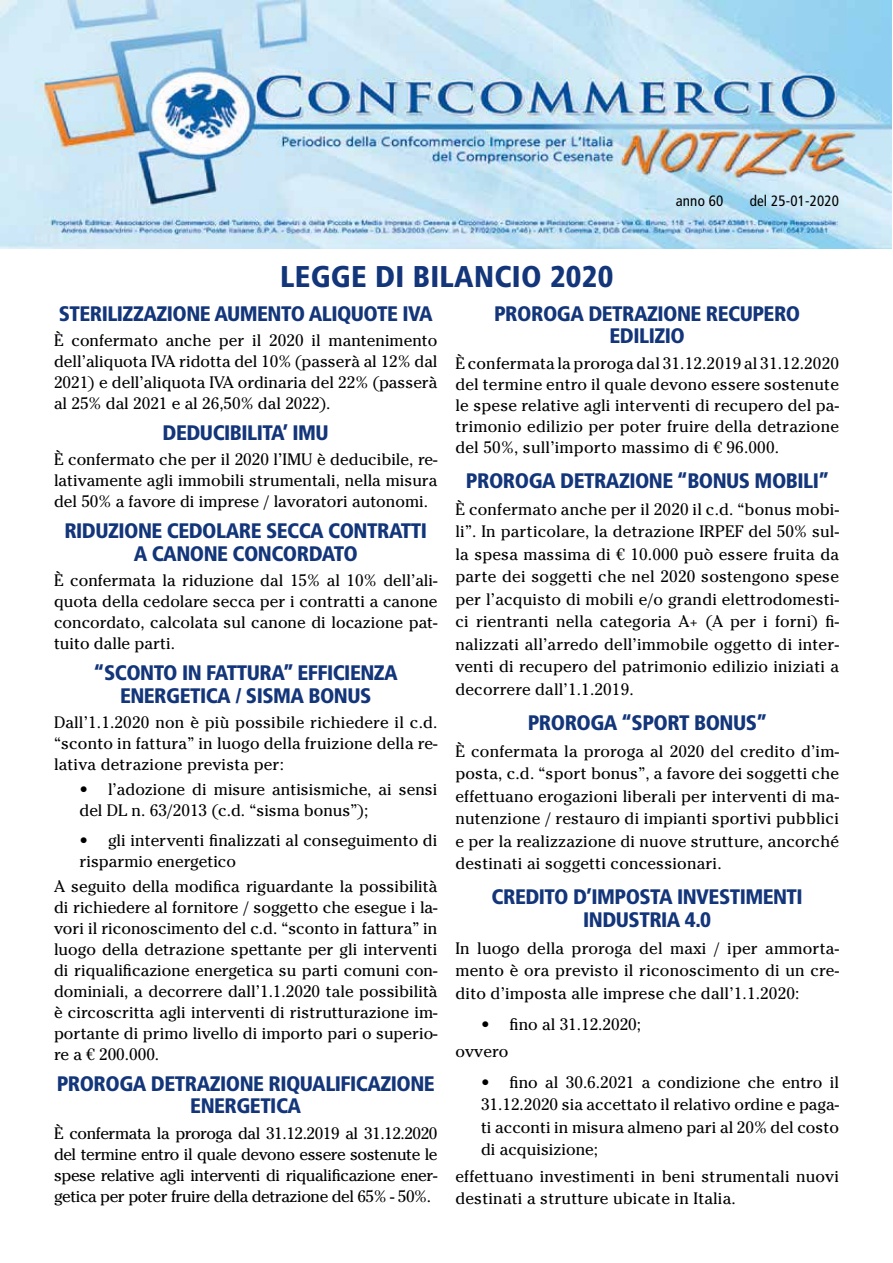
<style>
.page{position:relative;width:893px;height:1263px;background:#fff}
.page>*{position:absolute;margin:0;border:0;box-sizing:border-box;transform-origin:0 0}
.t1{font:900 condensed 30px "Frutiger LT Std";letter-spacing:.01em;color:#13357a}
.t2{font:900 condensed 21px/22.5px "Frutiger LT Std";letter-spacing:-.025em;color:#13357a;text-align:center}
.t3{font:16.5px/21px "Cheltenham Std";color:#000;text-align:justify}
.t4{font:condensed 15px "Frutiger LT Std";letter-spacing:.01em;color:#000}
</style>
<div class="page">
<img style="left:0;top:0;width:891px;height:248px">
<h1 class="t1" style="left:280px;top:259px;width:335px">LEGGE DI BILANCIO 2020</h1>
<p class="t4" style="left:676px;top:192px;width:49px">anno 60</p>
<p class="t4" style="left:750px;top:192px;width:91px">del 25-01-2020</p>
<p class="t2" style="left:59px;top:302px;width:376px">STERILIZZAZIONE AUMENTO ALIQUOTE IVA</p>
<p class="t3" style="left:54px;top:330px;width:385px">È confermato anche per il 2020 il mantenimento dell’aliquota IVA ridotta del 10% (passerà al 12% dal 2021) e dell’aliquota IVA ordinaria del 22% (passerà al 25% dal 2021 e al 26,50% dal 2022).</p>
<p class="t2" style="left:163px;top:421px;width:168px">DEDUCIBILITA’ IMU</p>
<p class="t3" style="left:54px;top:449px;width:385px">È confermato che per il 2020 l’IMU è deducibile, re&shy;lativamente agli immobili strumentali, nella misura del 50% a favore di imprese / lavoratori autonomi.</p>
<p class="t2" style="left:64px;top:520px;width:364px">RIDUZIONE CEDOLARE SECCA CONTRATTI<br>A CANONE CONCORDATO</p>
<p class="t3" style="left:54px;top:570px;width:385px">È confermata la riduzione dal 15% al 10% dell’ali&shy;quota della cedolare secca per i contratti a canone concordato, calcolata sul canone di locazione pat&shy;tuito dalle parti.</p>
<p class="t2" style="left:94px;top:662px;width:306px">“SCONTO IN FATTURA” EFFICIENZA<br>ENERGETICA / SISMA BONUS</p>
<p class="t3" style="left:54px;top:712px;width:385px">Dall’1.1.2020 non è più possibile richiedere il c.d. “sconto in fattura” in luogo della fruizione della re&shy;lativa detrazione prevista per:</p>
<p class="t3" style="left:80px;top:779px;width:359px">• l’adozione di misure antisismiche, ai sensi del DL n. 63/2013 (c.d. “sisma bonus”);</p>
<p class="t3" style="left:80px;top:829px;width:359px">• gli interventi finalizzati al conseguimento di risparmio energetico</p>
<p class="t3" style="left:54px;top:876px;width:385px">A seguito della modifica riguardante la possibilità di richiedere al fornitore / soggetto che esegue i la&shy;vori il riconoscimento del c.d. “sconto in fattura” in luogo della detrazione spettante per gli interventi di riqualificazione energetica su parti comuni con&shy;dominiali, a decorrere dall’1.1.2020 tale possibilità è circoscritta agli interventi di ristrutturazione im&shy;portante di primo livello di importo pari o superio&shy;re a € 200.000.</p>
<p class="t2" style="left:57px;top:1072px;width:380px">PROROGA DETRAZIONE RIQUALIFICAZIONE<br>ENERGETICA</p>
<p class="t3" style="left:54px;top:1122px;width:385px">È confermata la proroga dal 31.12.2019 al 31.12.2020 del termine entro il quale devono essere sostenute le spese relative agli interventi di riqualificazione ener&shy;getica per poter fruire della detrazione del 65% - 50%.</p>
<p class="t2" style="left:494px;top:302px;width:308px">PROROGA DETRAZIONE RECUPERO<br>EDILIZIO</p>
<p class="t3" style="left:455px;top:352px;width:385px">È confermata la proroga dal 31.12.2019 al 31.12.2020 del termine entro il quale devono essere sostenute le spese relative agli interventi di recupero del pa&shy;trimonio edilizio per poter fruire della detrazione del 50%, sull’importo massimo di € 96.000.</p>
<p class="t2" style="left:466px;top:469px;width:365px">PROROGA DETRAZIONE “BONUS MOBILI”</p>
<p class="t3" style="left:455px;top:498px;width:385px;line-height:22.5px">È confermato anche per il 2020 il c.d. “bonus mobi&shy;li”. In particolare, la detrazione IRPEF del 50% sul&shy;la spesa massima di € 10.000 può essere fruita da parte dei soggetti che nel 2020 sostengono spese per l’acquisto di mobili e/o grandi elettrodomesti&shy;ci rientranti nella categoria A+ (A per i forni) fi&shy;nalizzati all’arredo dell’immobile oggetto di inter&shy;venti di recupero del patrimonio edilizio iniziati a decorrere dall’1.1.2019.</p>
<p class="t2" style="left:528px;top:711px;width:241px">PROROGA “SPORT BONUS”</p>
<p class="t3" style="left:455px;top:740px;width:385px;line-height:22.5px">È confermata la proroga al 2020 del credito d’im&shy;posta, c.d. “sport bonus”, a favore dei soggetti che effettuano erogazioni liberali per interventi di ma&shy;nutenzione / restauro di impianti sportivi pubblici e per la realizzazione di nuove strutture, ancorché destinati ai soggetti concessionari.</p>
<p class="t2" style="left:492px;top:886px;width:313px">CREDITO D’IMPOSTA INVESTIMENTI<br>INDUSTRIA 4.0</p>
<p class="t3" style="left:455px;top:937px;width:385px;line-height:22.5px">In luogo della proroga del maxi / iper ammorta&shy;mento è ora previsto il riconoscimento di un cre&shy;dito d’imposta alle imprese che dall’1.1.2020:</p>
<p class="t3" style="left:455px;top:1011px;width:187px;line-height:26.7px;text-indent:26px">• fino al 31.12.2020; ovvero</p>
<p class="t3" style="left:481px;top:1071px;width:359px;line-height:22.5px">• fino al 30.6.2021 a condizione che entro il 31.12.2020 sia accettato il relativo ordine e paga&shy;ti acconti in misura almeno pari al 20% del costo di acquisizione;</p>
<p class="t3" style="left:455px;top:1165px;width:385px;line-height:22.5px">effettuano investimenti in beni strumentali nuovi destinati a strutture ubicate in Italia.</p>
</div>
